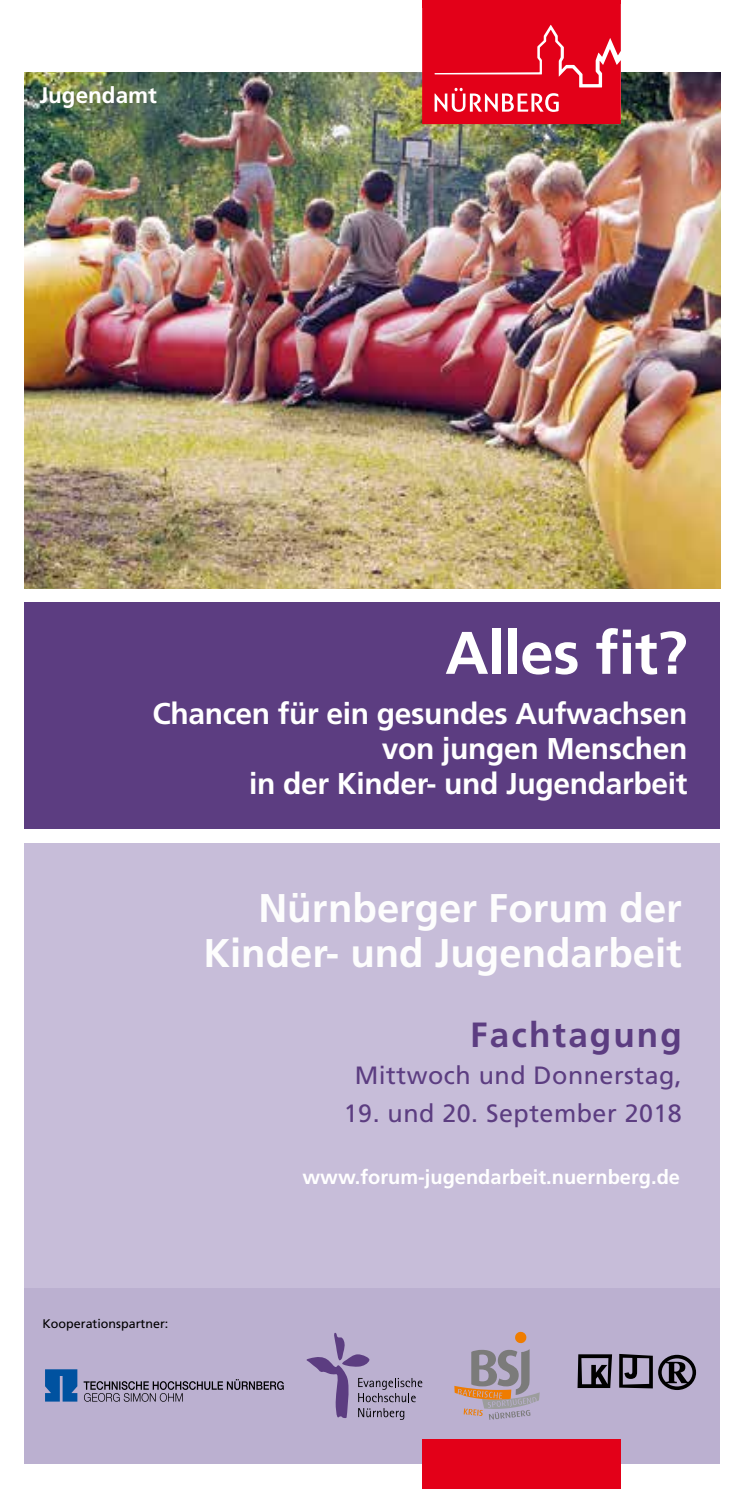
<style>
.page{position:relative;width:745px;height:1489px;background:#fff}
.page>*{position:absolute;margin:0;border:0;box-sizing:border-box;transform-origin:0 0}
.t1{font:700 60px "Frutiger LT Std";letter-spacing:-.01em;color:#fff}
.t2{font:700 40px/45px "Frutiger LT Std";color:#fdfdfd;text-align:right}
.t3{font:700 35px "Frutiger LT Std";letter-spacing:.06em;color:#5c3d81}
.t4{font:700 30px/35px "Frutiger LT Std";letter-spacing:-.01em;color:#fff;text-align:right}
.t5{font:25px "Frutiger LT Std";letter-spacing:.02em;color:#5c3d81}
.t6{font:700 22.5px "Frutiger LT Std";color:#fff}
.t7{font:700 20px "Frutiger LT Std";color:#fff}
.t8{font:12.5px "Frutiger LT Std";color:#000}
</style>
<div class="page">
<img style="left:25px;top:73px;width:694px;height:515px">
<div style="left:25px;top:843px;width:694px;height:620px;background:#c7bdd9"></div>
<div style="left:25px;top:1288px;width:694px;height:175px;background:#bbb0d0"></div>
<div style="left:25px;top:602px;width:694px;height:227px;background:#5c3d81"></div>
<div style="left:422px;top:1438px;width:198px;height:50px;background:#e30018"></div>
<svg style="left:422px;top:0;width:198px;height:124px;background:#e41329"></svg>
<svg style="left:577px;top:1354px;width:34px;height:33px"></svg>
<svg style="left:619px;top:1354px;width:76px;height:35px"></svg>
<svg style="left:84px;top:1379px;width:199px;height:22px"></svg>
<svg style="left:45px;top:1369px;width:32px;height:32px"></svg>
<svg style="left:306px;top:1332px;width:116px;height:87px"></svg>
<svg style="left:454px;top:1331px;width:85px;height:88px"></svg>
<p class="t6" style="left:39px;top:82px;width:119px">Jugendamt</p>
<h1 class="t1" style="left:445px;top:617px;width:243px">Alles fit?</h1>
<p class="t4" style="left:152px;top:696px;width:536px">Chancen für ein gesundes Aufwachsen von jungen Menschen<br>in der Kinder- und Jugendarbeit</p>
<h2 class="t2" style="left:203px;top:885px;width:479px">Nürnberger Forum der<br>Kinder- und Jugendarbeit</h2>
<p class="t3" style="left:470px;top:1013px;width:213px">Fachtagung</p>
<p class="t5" style="left:354px;top:1060px;width:328px">Mittwoch und Donnerstag,</p>
<p class="t5" style="left:343px;top:1098px;width:339px">19. und 20. September 2018</p>
<p class="t8" style="left:43px;top:1316px;width:127px">Kooperationspartner:</p>
<p class="t7" style="left:302px;top:1164px;width:379px">www.forum-jugendarbeit.nuernberg.de</p>
</div>
